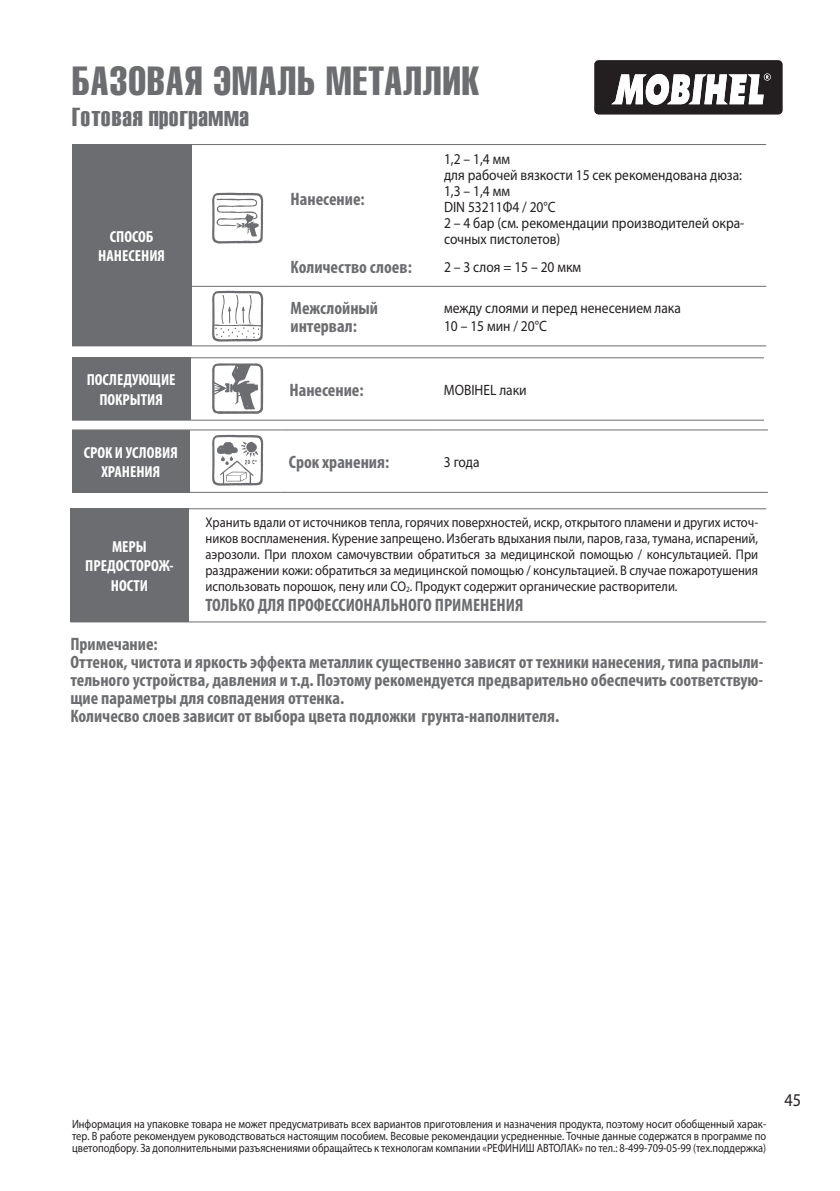
<style>
.page{position:relative;width:840px;height:1191px;background:#fff}
.page>*{position:absolute;margin:0;border:0;box-sizing:border-box;transform-origin:0 0}
.t1{font:40px "Helios Compressed";letter-spacing:.03em;color:#6c6d70;scale:.95 1}
.t2{font:26px "Haettenschweiler";letter-spacing:.025em;color:#6c6d70}
.t3{font:700 condensed 18px/18px "Myriad Pro";color:#6c6d70}
.t4{font:18px "Myriad Pro";color:#231f20;scale:.9 1}
.t5{font:700 condensed 16px/19.2px "Myriad Pro";color:#fff;text-align:center}
.t6{font:15px/16px "Myriad Pro";color:#231f20;scale:.9 1}
.t7{font:14px/16px "Myriad Pro";color:#231f20;text-align:justify;scale:.9 1}
.t8{font:12px/12px "Myriad Pro";color:#231f20;text-align:justify;scale:.87 1}
.s1{font-size:8.2px}
</style>
<div class="page">
<div style="left:594px;top:60px;width:188px;height:55px;background:#231f20;border-radius:5px"></div>
<svg style="left:611px;top:74px;width:159px;height:31px"></svg>
<div style="left:72px;top:144px;width:119px;height:202px;background:#6c6d70"></div>
<hr style="left:191px;top:286px;width:91px;height:1px;background:#6c6d70">
<hr style="left:282px;top:286px;width:154px;height:1px;background:#6c6d70">
<hr style="left:436px;top:286px;width:329px;height:1px;background:#6c6d70">
<hr style="left:191px;top:144px;width:91px;height:1px;background:#6c6d70">
<hr style="left:282px;top:144px;width:154px;height:1px;background:#6c6d70">
<hr style="left:436px;top:144px;width:329px;height:1px;background:#6c6d70">
<hr style="left:191px;top:345px;width:91px;height:1px;background:#6c6d70">
<hr style="left:282px;top:345px;width:154px;height:1px;background:#6c6d70">
<hr style="left:436px;top:345px;width:329px;height:1px;background:#6c6d70">
<svg style="left:212px;top:192px;width:51px;height:51px"></svg>
<svg style="left:212px;top:291px;width:51px;height:51px"></svg>
<div style="left:72px;top:430px;width:117px;height:62px;background:#6c6d70"></div>
<hr style="left:72px;top:429px;width:117px;height:1px;background:#6c6d70">
<hr style="left:189px;top:429px;width:91px;height:1px;background:#6c6d70">
<hr style="left:280px;top:429px;width:155px;height:1px;background:#6c6d70">
<hr style="left:435px;top:429px;width:332px;height:1px;background:#6c6d70">
<hr style="left:72px;top:492px;width:117px;height:1px;background:#6c6d70">
<hr style="left:189px;top:492px;width:91px;height:1px;background:#6c6d70">
<hr style="left:280px;top:492px;width:155px;height:1px;background:#6c6d70">
<hr style="left:435px;top:492px;width:332px;height:1px;background:#6c6d70">
<svg style="left:212px;top:435px;width:51px;height:51px"></svg>
<div style="left:72px;top:358px;width:118px;height:62px;background:#6c6d70"></div>
<hr style="left:72px;top:357px;width:118px;height:1px;background:#6c6d70">
<hr style="left:190px;top:357px;width:91px;height:1px;background:#6c6d70">
<hr style="left:281px;top:357px;width:154px;height:1px;background:#6c6d70">
<hr style="left:435px;top:357px;width:328px;height:1px;background:#6c6d70">
<hr style="left:72px;top:420px;width:118px;height:1px;background:#6c6d70">
<hr style="left:190px;top:420px;width:91px;height:1px;background:#6c6d70">
<hr style="left:281px;top:420px;width:154px;height:1px;background:#6c6d70">
<hr style="left:435px;top:420px;width:328px;height:1px;background:#6c6d70">
<svg style="left:212px;top:363px;width:51px;height:51px"></svg>
<div style="left:70px;top:509px;width:118px;height:113px;background:#6c6d70"></div>
<hr style="left:70px;top:508px;width:118px;height:1px;background:#6c6d70">
<hr style="left:188px;top:508px;width:577px;height:1px;background:#6c6d70">
<hr style="left:188px;top:621px;width:577px;height:1px;background:#6c6d70">
<p class="t1" style="left:72px;top:57px;width:430px">БАЗОВАЯ ЭМАЛЬ МЕТАЛЛИК</p>
<p class="t2" style="left:72px;top:99px;width:178px">Готовая программа</p>
<p class="t5" style="left:110px;top:226px;width:45px">СПОСОБ</p>
<p class="t5" style="left:98px;top:245px;width:68px">НАНЕСЕНИЯ</p>
<p class="t5" style="left:87px;top:370px;width:90px">ПОСЛЕДУЮЩИЕ</p>
<p class="t5" style="left:99px;top:389px;width:65px">ПОКРЫТИЯ</p>
<p class="t3" style="left:290px;top:190px;width:76px">Нанесение:</p>
<p class="t6" style="left:444px;top:151px;width:75px">1,2 – 1,4 мм</p>
<p class="t6" style="left:444px;top:167px;width:332px">для рабочей вязкости 15 сек рекомендована дюза:<br>1,3 – 1,4 мм</p>
<p class="t6" style="left:444px;top:199px;width:125px">DIN 53211Φ4 / 20°C</p>
<p class="t6" style="left:444px;top:215px;width:335px">2 – 4 бар (см. рекомендации производителей окра&shy;сочных пистолетов)</p>
<p class="t3" style="left:290px;top:258px;width:123px">Количество слоев:</p>
<p class="t6" style="left:444px;top:259px;width:154px">2 – 3 слоя = 15 – 20 мкм</p>
<p class="t3" style="left:290px;top:298px;width:89px">Межслойный интервал:</p>
<p class="t6" style="left:444px;top:299px;width:265px">между слоями и перед ненесением лака</p>
<p class="t6" style="left:444px;top:317px;width:116px">10 – 15 мин / 20°C</p>
<p class="t3" style="left:289px;top:380px;width:76px">Нанесение:</p>
<p class="t6" style="left:443px;top:381px;width:93px">MOBIHEL лаки</p>
<p class="t5" style="left:84px;top:442px;width:95px">СРОК И УСЛОВИЯ</p>
<p class="t5" style="left:101px;top:461px;width:60px">ХРАНЕНИЯ</p>
<p class="t3" style="left:289px;top:452px;width:102px">Срок хранения:</p>
<p class="t6" style="left:443px;top:453px;width:41px">3 года</p>
<p class="t5" style="left:112px;top:537px;width:36px">МЕРЫ</p>
<p class="t5" style="left:85px;top:556px;width:90px">ПРЕДОСТОРОЖ-<br>НОСТИ</p>
<p class="t7" style="left:205px;top:514px;width:615px">Хранить вдали от источников тепла, горячих поверхностей, искр, открытого пламени и других источ&shy;ников воспламенения. Курение запрещено. Избегать вдыхания пыли, паров, газа, тумана, испарений, аэрозоли. При плохом самочувствии обратиться за медицинской помощью / консультацией. При раздражении кожи: обратиться за медицинской помощью / консультацией. В случае пожаротушения использовать порошок, пену или CO<span class="s1">2</span>. Продукт содержит органические растворители.</p>
<p class="t3" style="left:205px;top:596px;width:319px">ТОЛЬКО ДЛЯ ПРОФЕССИОНАЛЬНОГО ПРИМЕНЕНИЯ</p>
<p class="t3" style="left:70px;top:634px;width:89px">Примечание:</p>
<p class="t3" style="left:70px;top:652px;width:694px;text-align:justify">Оттенок, чистота и яркость эффекта металлик существенно зависят от техники нанесения, типа распыли&shy;тельного устройства, давления и т.д. Поэтому рекомендуется предварительно обеспечить соответствую&shy;щие параметры для совпадения оттенка.</p>
<p class="t3" style="left:70px;top:706px;width:490px">Количесво слоев зависит от выбора цвета подложки грунта-наполнителя.</p>
<p class="t8" style="left:72px;top:1117px;width:798px">Информация на упаковке товара не может предусматривать всех вариантов приготовления и назначения продукта, поэтому носит обобщенный харак&shy;тер. В работе рекомендуем руководствоваться настоящим пособием. Весовые рекомендации усредненные. Точные данные содержатся в программе по цветоподбору. За дополнительными разъяснениями обращайтесь к технологам компании «РЕФИНИШ АВТОЛАК» по тел.: 8-499-709-05-99 (тех.поддержка)</p>
<p class="t4" style="left:784px;top:1089px;width:20px">45</p>
</div>
